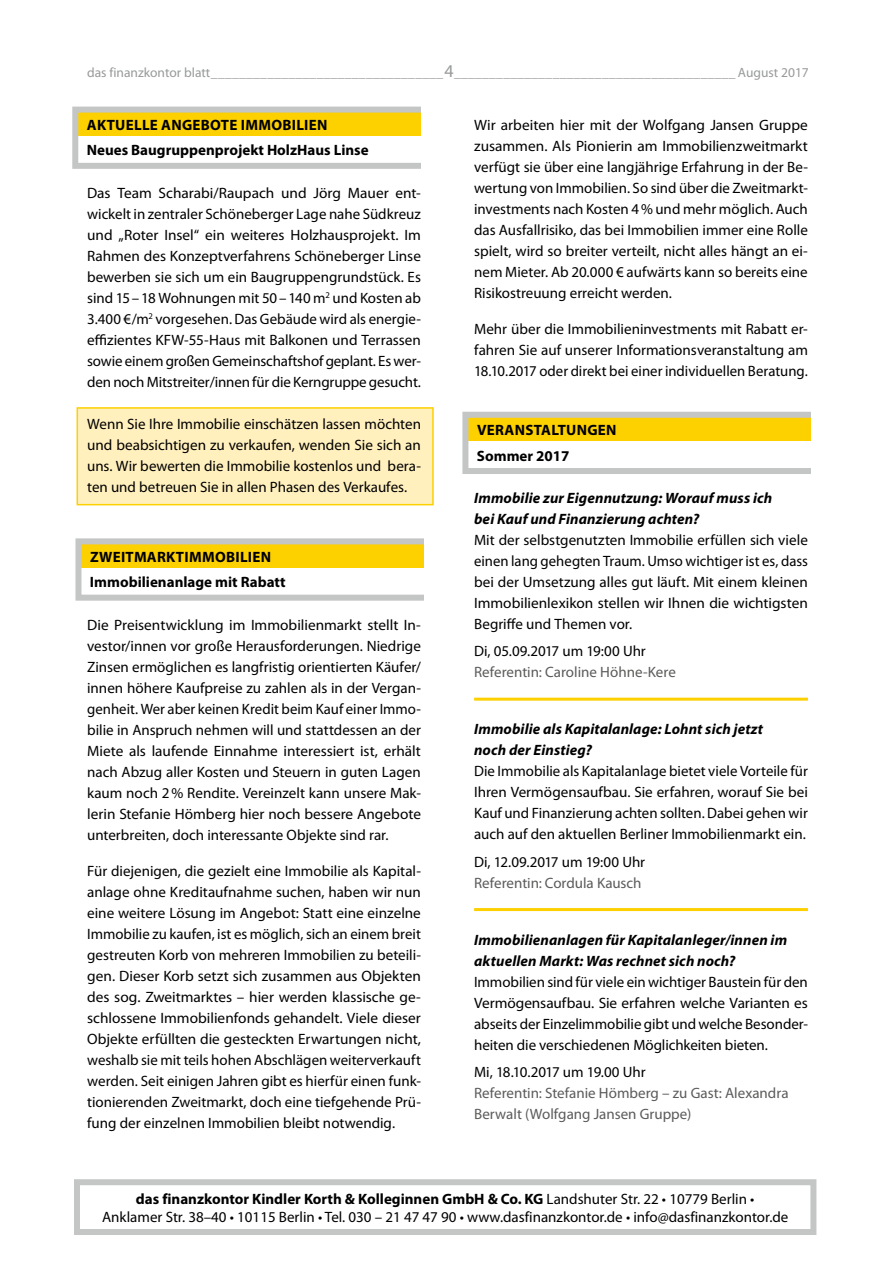
<style>
.page{position:relative;width:893px;height:1263px;background:#fff}
.page>*{position:absolute;margin:0;border:0;box-sizing:border-box;transform-origin:0 0}
.t1{font:15px/21px "Myriad Pro";color:#000;text-align:justify}
.t2{font:italic 700 15px/21px "Myriad Pro";letter-spacing:.01em;color:#000}
.t3{font:700 15px/25.5px "Myriad Pro";letter-spacing:.005em;color:#000}
.t4{font:15px/21px "Myriad Pro";color:#5b5b5a}
.t5{font:13.5px "Myriad Pro";color:#989999}
.s1{font-size:18px}
.s2{font-weight:700}
</style>
<div class="page">
<div style="left:77px;top:407px;width:357px;height:98px;background:#fff0be;border:2px solid #fdd000"></div>
<div style="left:74px;top:1179px;width:742px;height:56px;border:6px solid #c4c5c5"></div>
<div style="left:77px;top:109px;width:354px;height:27px;background:#fdd000"></div>
<div style="left:72px;top:107px;width:379px;height:62px;border:6px solid #c4c5c5"></div>
<div style="left:421px;top:103px;width:44px;height:77px;background:#fff"></div>
<div style="left:80px;top:541px;width:354px;height:27px;background:#fdd000"></div>
<div style="left:75px;top:538px;width:380px;height:63px;border:6px solid #c4c5c5"></div>
<div style="left:424px;top:534px;width:44px;height:78px;background:#fff"></div>
<hr style="left:474px;top:698px;width:334px;height:3px;background:#fdd000">
<hr style="left:474px;top:908px;width:334px;height:3px;background:#fdd000">
<div style="left:467px;top:414px;width:354px;height:27px;background:#fdd000"></div>
<div style="left:462px;top:412px;width:380px;height:62px;border:6px solid #c4c5c5"></div>
<div style="left:811px;top:408px;width:44px;height:77px;background:#fff"></div>
<p class="t5" style="left:87px;top:64px;width:723px">das finanzkontor blatt_________________________________<span class="s1">4</span>________________________________________ August 2017</p>
<p class="t3" style="left:87px;top:112px;width:203px">Aktuelle Angebote Immobili</p>
<p class="t3" style="left:87px;top:112px;width:283px;text-indent:222px">en<br>Neues Baugruppenprojekt HolzHaus Linse</p>
<p class="t1" style="left:87px;top:182px;width:335px">Das Team Scharabi/Raupach und Jörg Mauer ent&shy;wickelt in zentraler Schöneberger Lage nahe Südkreuz und „Roter Insel“ ein weiteres Holzhausprojekt. Im Rahmen des Konzeptverfahrens Schöneberger Linse bewerben sie sich um ein Baugruppengrundstück. Es sind 15–18 Wohnungen mit 50–140 m<sup>2</sup> und Kosten ab 3.400 €/m<sup>2</sup> vorgesehen. Das Gebäude wird als energie&shy;effizientes KFW-55-Haus mit Balkonen und Terrassen sowie einem großen Gemeinschaftshof geplant. Es wer&shy;den noch Mitstreiter/innen für die Kerngruppe gesucht.</p>
<p class="t1" style="left:87px;top:413px;width:335px">Wenn Sie Ihre Immobilie einschätzen lassen möchten und beabsichtigen zu verkaufen, wenden Sie sich an uns. Wir bewerten die Immobilie kostenlos und bera&shy;ten und betreuen Sie in allen Phasen des Verkaufes.</p>
<p class="t3" style="left:90px;top:543px;width:143px">Zweitmarktimmobili</p>
<p class="t3" style="left:90px;top:543px;width:197px;text-indent:163px">en<br>Immobilienanlage mit Rabatt</p>
<p class="t1" style="left:87px;top:614px;width:335px">Die Preisentwicklung im Immobilienmarkt stellt In&shy;vestor/innen vor große Herausforderungen. Niedrige Zinsen ermöglichen es langfristig orientierten Käufer/ innen höhere Kaufpreise zu zahlen als in der Vergan&shy;genheit. Wer aber keinen Kredit beim Kauf einer Immo&shy;bilie in Anspruch nehmen will und stattdessen an der Miete als laufende Einnahme interessiert ist, erhält nach Abzug aller Kosten und Steuern in guten Lagen kaum noch 2% Rendite. Vereinzelt kann unsere Mak&shy;lerin Stefanie Hömberg hier noch bessere Angebote unterbreiten, doch interessante Objekte sind rar.</p>
<p class="t1" style="left:87px;top:860px;width:335px">Für diejenigen, die gezielt eine Immobilie als Kapital&shy;anlage ohne Kreditaufnahme suchen, haben wir nun eine weitere Lösung im Angebot: Statt eine einzelne Immobilie zu kaufen, ist es möglich, sich an einem breit gestreuten Korb von mehreren Immobilien zu beteili&shy;gen. Dieser Korb setzt sich zusammen aus Objekten des sog. Zweitmarktes – hier werden klassische ge&shy;schlossene Immobilienfonds gehandelt. Viele dieser Objekte erfüllten die gesteckten Erwartungen nicht, weshalb sie mit teils hohen Abschlägen weiterverkauft werden. Seit einigen Jahren gibt es hierfür einen funk&shy;tionierenden Zweitmarkt, doch eine tiefgehende Prü&shy;fung der einzelnen Immobilien bleibt notwendig.</p>
<p class="t1" style="left:474px;top:115px;width:335px">Wir arbeiten hier mit der Wolfgang Jansen Gruppe zusammen. Als Pionierin am Immobilienzweitmarkt verfügt sie über eine langjährige Erfahrung in der Be&shy;wertung von Immobilien. So sind über die Zweitmarkt&shy;investments nach Kosten 4% und mehr möglich. Auch das Ausfallrisiko, das bei Immobilien immer eine Rolle spielt, wird so breiter verteilt, nicht alles hängt an ei&shy;nem Mieter. Ab 20.000 € aufwärts kann so bereits eine Risikostreuung erreicht werden.</p>
<p class="t1" style="left:474px;top:319px;width:335px">Mehr über die Immobilieninvestments mit Rabatt er&shy;fahren Sie auf unserer Informationsveranstaltung am 18.10.2017 oder direkt bei einer individuellen Beratung.</p>
<p class="t3" style="left:477px;top:417px;width:66px">Veranstalt</p>
<p class="t3" style="left:477px;top:417px;width:141px;text-indent:89px">ungen<br>Sommer 2017</p>
<p class="t2" style="left:474px;top:487px;width:300px">Immobilie zur Eigennutzung: Worauf muss ich bei Kauf und Finanzierung achten?</p>
<p class="t1" style="left:474px;top:529px;width:335px">Mit der selbstgenutzten Immobilie erfüllen sich viele einen lang gehegten Traum. Umso wichtiger ist es, dass bei der Umsetzung alles gut läuft. Mit einem kleinen Immobilienlexikon stellen wir Ihnen die wichtigsten Begriffe und Themen vor.</p>
<p class="t1" style="left:474px;top:641px;width:173px">Di, 05.09.2017 um 19:00 Uhr</p>
<p class="t4" style="left:474px;top:662px;width:203px">Referentin: Caroline Höhne-Kere</p>
<p class="t2" style="left:474px;top:718px;width:290px">Immobilie als Kapitalanlage: Lohnt sich jetzt noch der Einstieg?</p>
<p class="t1" style="left:474px;top:761px;width:335px">Die Immobilie als Kapitalanlage bietet viele Vorteile für Ihren Vermögensaufbau. Sie erfahren, worauf Sie bei Kauf und Finanzierung achten sollten. Dabei gehen wir auch auf den aktuellen Berliner Immobilienmarkt ein.</p>
<p class="t1" style="left:474px;top:851px;width:173px">Di, 12.09.2017 um 19:00 Uhr</p>
<p class="t4" style="left:474px;top:872px;width:169px">Referentin: Cordula Kausch</p>
<p class="t2" style="left:474px;top:929px;width:315px">Immobilienanlagen für Kapitalanleger/innen im aktuellen Markt: Was rechnet sich noch?</p>
<p class="t1" style="left:474px;top:971px;width:335px">Immobilien sind für viele ein wichtiger Baustein für den Vermögensaufbau. Sie erfahren welche Varianten es abseits der Einzelimmobilie gibt und welche Besonder&shy;heiten die verschiedenen Möglichkeiten bieten.</p>
<p class="t1" style="left:474px;top:1061px;width:173px">Mi, 18.10.2017 um 19.00 Uhr</p>
<p class="t4" style="left:474px;top:1082px;width:316px">Referentin: Stefanie Hömberg – zu Gast: Alexandra<br>Berwalt (Wolfgang Jansen Gruppe)</p>
<p class="t1" style="left:102px;top:1189px;width:688px;line-height:18px;text-align:center"><span class="s2">das finanzkontor Kindler Korth &amp; Kolleginnen GmbH &amp; Co. KG</span> Landshuter Str. 22 • 10779 Berlin •<br>Anklamer Str. 38–40 • 10115 Berlin • Tel. 030 – 21 47 47 90 • www.dasfinanzkontor.de • info@dasfinanzkontor.de</p>
</div>
